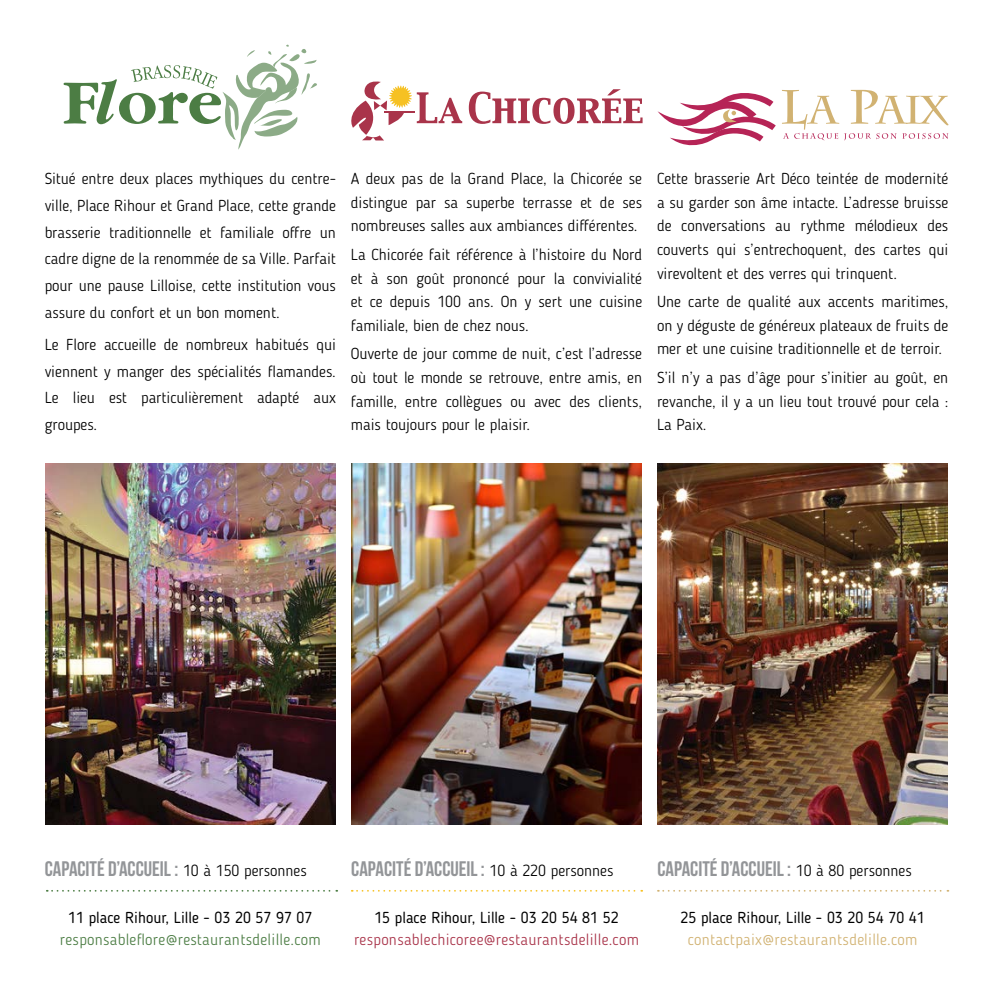
<style>
.page{position:relative;width:993px;height:993px;background:#fff}
.page>*{position:absolute;margin:0;border:0;box-sizing:border-box;transform-origin:0 0}
.t1{font:21px "Bebas Neue";color:#939598}
.t2{font:300 15.75px/23.6px "Blogger Sans";color:#000;text-align:justify}
.t3{font:15.75px "Blogger Sans";color:#000}
.t4{font:300 15.75px "Blogger Sans";letter-spacing:.02em;color:#a9344a}
.t5{font:300 15.75px "Blogger Sans";letter-spacing:.02em;color:#4c7d44}
.t6{font:300 15.75px "Blogger Sans";letter-spacing:.02em;color:#d1b272}
.s1{font-family:"Blogger Sans";font-weight:300;font-size:15.75px;color:#000}
</style>
<div class="page">
<svg style="left:657px;top:890px;width:291px;height:1px"></svg>
<svg style="left:47px;top:890px;width:290px;height:1px"></svg>
<svg style="left:64px;top:45px;width:253px;height:105px"></svg>
<svg style="left:351px;top:889px;width:291px;height:2px"></svg>
<svg style="left:468px;top:89px;width:174px;height:35px"></svg>
<svg style="left:351px;top:81px;width:111px;height:59px"></svg>
<svg style="left:657px;top:93px;width:118px;height:53px"></svg>
<svg style="left:782px;top:90px;width:166px;height:50px"></svg>
<img style="left:46px;top:463px;width:290px;height:360px">
<img style="left:351px;top:463px;width:290px;height:360px">
<img style="left:657px;top:463px;width:290px;height:360px">
<p class="t2" style="left:45px;top:165px;width:293px;line-height:26.8px">Situé entre deux places mythiques du centre&shy;ville, Place Rihour et Grand Place, cette grande brasserie traditionnelle et familiale offre un cadre digne de la renommée de sa Ville. Parfait pour une pause Lilloise, cette institution vous assure du confort et un bon moment.</p>
<p class="t2" style="left:45px;top:331px;width:293px;line-height:26.8px">Le Flore accueille de nombreux habitués qui viennent y manger des spécialités flamandes.<br>Le lieu est particulièrement adapté aux groupes.</p>
<p class="t2" style="left:351px;top:167px;width:293px">A deux pas de la Grand Place, la Chicorée se distingue par sa superbe terrasse et de ses nombreuses salles aux ambiances différentes.</p>
<p class="t2" style="left:351px;top:242px;width:293px">La Chicorée fait référence à l’histoire du Nord et à son goût prononcé pour la convivialité et ce depuis 100 ans. On y sert une cuisine familiale, bien de chez nous.</p>
<p class="t2" style="left:351px;top:342px;width:293px">Ouverte de jour comme de nuit, c’est l’adresse où tout le monde se retrouve, entre amis, en famille, entre collègues ou avec des clients, mais toujours pour le plaisir.</p>
<p class="t2" style="left:656px;top:167px;width:293px">Cette brasserie Art Déco teintée de modernité a su garder son âme intacte. L’adresse bruisse de conversations au rythme mélodieux des couverts qui s’entrechoquent, des cartes qui virevoltent et des verres qui trinquent.</p>
<p class="t2" style="left:656px;top:290px;width:293px">Une carte de qualité aux accents maritimes, on y déguste de généreux plateaux de fruits de mer et une cuisine traditionnelle et de terroir.</p>
<p class="t2" style="left:656px;top:365px;width:293px">S’il n’y a pas d’âge pour s’initier au goût, en revanche, il y a un lieu tout trouvé pour cela :<br>La Paix.</p>
<h1 class="t1" style="left:45px;top:856px;width:263px">CAPACITÉ D’ACCUEIL : <span class="s1">10 à 150 personnes</span></h1>
<h1 class="t1" style="left:351px;top:856px;width:263px">CAPACITÉ D’ACCUEIL : <span class="s1">10 à 220 personnes</span></h1>
<h1 class="t1" style="left:657px;top:856px;width:256px">CAPACITÉ D’ACCUEIL : <span class="s1">10 à 80 personnes</span></h1>
<p class="t3" style="left:68px;top:907px;width:245px">11 place Rihour, Lille - 03 20 57 97 07</p>
<p class="t5" style="left:60px;top:929px;width:262px">responsableflore@restaurantsdelille.com</p>
<p class="t3" style="left:374px;top:907px;width:245px">15 place Rihour, Lille - 03 20 54 81 52</p>
<p class="t4" style="left:354px;top:929px;width:286px">responsablechicoree@restaurantsdelille.com</p>
<p class="t3" style="left:680px;top:907px;width:245px">25 place Rihour, Lille - 03 20 54 70 41</p>
<p class="t6" style="left:687px;top:929px;width:231px">contactpaix@restaurantsdelille.com</p>
</div>
